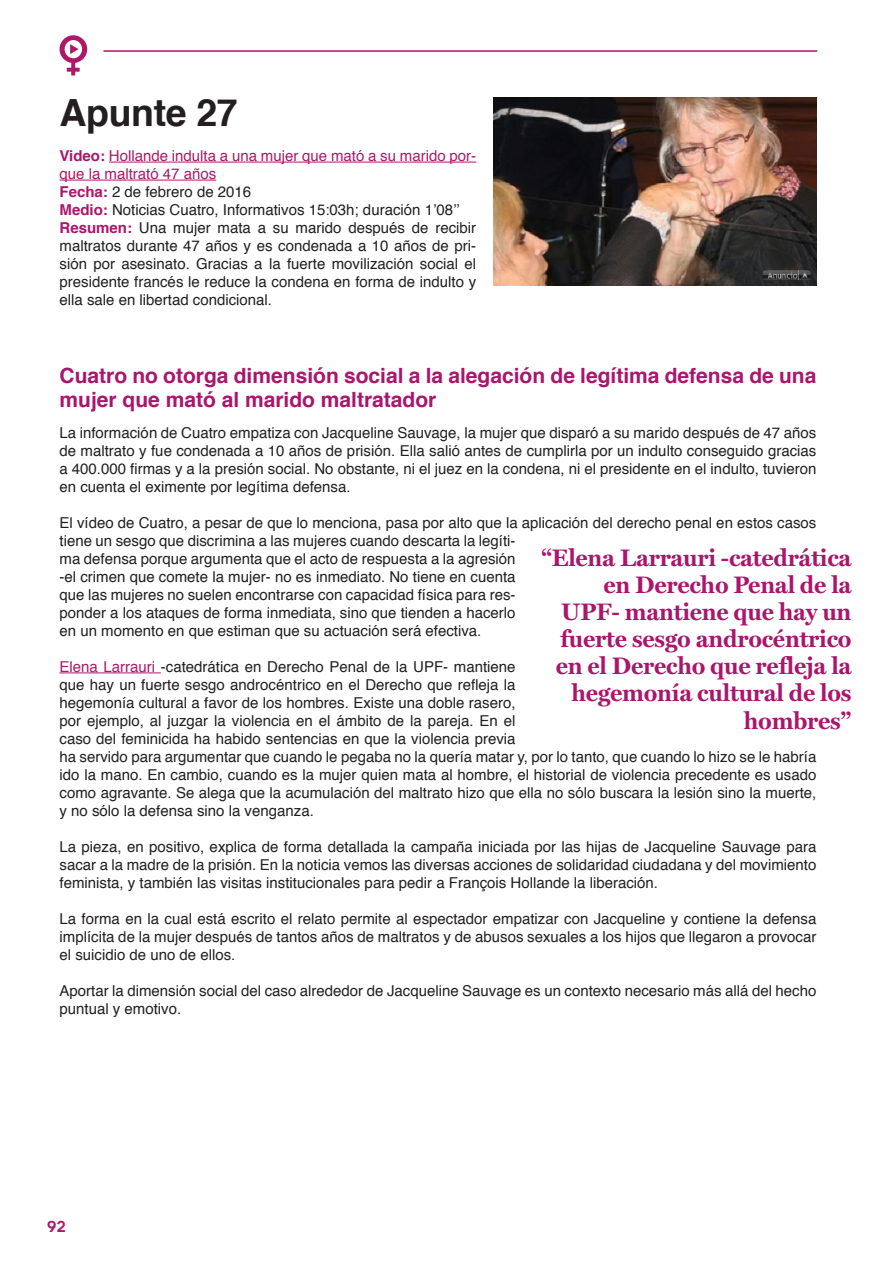
<style>
.page{position:relative;width:893px;height:1263px;background:#fff}
.page>*{position:absolute;margin:0;border:0;box-sizing:border-box;transform-origin:0 0}
.t1{font:700 37.5px "Helvetica";letter-spacing:-.01em;color:#231f20}
.t2{font:700 24px/27px "Miller Text";letter-spacing:-.01em;color:#aa166b;text-align:right}
.t3{font:700 21px/24px "Helvetica";color:#aa166b}
.t4{font:15px/18px "Helvetica";color:#231f20}
.t5{font:15px "Geometos";color:#aa166b}
.s1{font-weight:700;color:#aa166b}
.s2{color:#ae1869}
</style>
<div class="page">
<hr style="left:103px;top:50px;width:714px;height:2px;background:#aa166b">
<svg style="left:60px;top:35px;width:27px;height:40px"></svg>
<hr style="left:109px;top:162px;width:367px;height:1px;background:#ae1869">
<hr style="left:60px;top:180px;width:156px;height:1px;background:#ae1869">
<hr style="left:60px;top:672px;width:101px;height:1px;background:#ae1869">
<img style="left:493px;top:98px;width:323px;height:188px">
<h1 class="t1" style="left:60px;top:97px;width:180px">Apunte 27</h1>
<p class="t4" style="left:60px;top:148px;width:418px"><span class="s1">Video:</span> <span class="s2">Hollande indulta a una mujer que mató a su marido por&shy;que la maltrató 47 años<br></span><span class="s1">Fecha:</span> 2 de febrero de 2016<br><span class="s1">Medio:</span> Noticias Cuatro, Informativos 15:03h; duración 1’08’’ <span class="s1">Resumen:</span> Una mujer mata a su marido después de recibir maltratos durante 47 años y es condenada a 10 años de pri&shy;sión por asesinato. Gracias a la fuerte movilización social el presidente francés le reduce la condena en forma de indulto y ella sale en libertad condicional.</p>
<h3 class="t3" style="left:60px;top:365px;width:758px">Cuatro no otorga dimensión social a la alegación de legítima defensa de una mujer que mató al marido maltratador</h3>
<p class="t4" style="left:60px;top:425px;width:758px;text-align:justify">La información de Cuatro empatiza con Jacqueline Sauvage, la mujer que disparó a su marido después de 47 años de maltrato y fue condenada a 10 años de prisión. Ella salió antes de cumplirla por un indulto conseguido gracias a 400.000 firmas y a la presión social. No obstante, ni el juez en la condena, ni el presidente en el indulto, tuvieron en cuenta el eximente por legítima defensa.</p>
<p class="t4" style="left:60px;top:515px;width:758px">El vídeo de Cuatro, a pesar de que lo menciona, pasa por alto que la aplicación del derecho penal en estos casos tiene un sesgo que discrimina a las mujeres cuando descarta la legíti-<br>ma defensa porque argumenta que el acto de respuesta a la agresión<br>-el crimen que comete la mujer- no es inmediato. No tiene en cuenta<br>que las mujeres no suelen encontrarse con capacidad física para res-<br>ponder a los ataques de forma inmediata, sino que tienden a hacerlo<br>en un momento en que estiman que su actuación será efectiva.</p>
<p class="t4" style="left:60px;top:659px;width:758px"><span class="s2">Elena Larrauri</span> -catedrática en Derecho Penal de la UPF- mantiene<br>que hay un fuerte sesgo androcéntrico en el Derecho que refleja la<br>hegemonía cultural a favor de los hombres. Existe una doble rasero,<br>por ejemplo, al juzgar la violencia en el ámbito de la pareja. En el<br>caso del feminicida ha habido sentencias en que la violencia previa<br>ha servido para argumentar que cuando le pegaba no la quería matar y, por lo tanto, que cuando lo hizo se le habría ido la mano. En cambio, cuando es la mujer quien mata al hombre, el historial de violencia precedente es usado como agravante. Se alega que la acumulación del maltrato hizo que ella no sólo buscara la lesión sino la muerte, y no sólo la defensa sino la venganza.</p>
<p class="t4" style="left:60px;top:839px;width:758px;text-align:justify">La pieza, en positivo, explica de forma detallada la campaña iniciada por las hijas de Jacqueline Sauvage para sacar a la madre de la prisión. En la noticia vemos las diversas acciones de solidaridad ciudadana y del movimiento feminista, y también las visitas institucionales para pedir a François Hollande la liberación.</p>
<p class="t4" style="left:60px;top:911px;width:758px;text-align:justify">La forma en la cual está escrito el relato permite al espectador empatizar con Jacqueline y contiene la defensa implícita de la mujer después de tantos años de maltratos y de abusos sexuales a los hijos que llegaron a provocar el suicidio de uno de ellos.</p>
<p class="t4" style="left:60px;top:983px;width:758px">Aportar la dimensión social del caso alrededor de Jacqueline Sauvage es un contexto necesario más allá del hecho puntual y emotivo.</p>
<h2 class="t2" style="left:541px;top:545px;width:312px">“Elena Larrauri -catedrática en Derecho Penal de la<br>UPF- mantiene que hay un fuerte sesgo androcéntrico en el Derecho que refleja la hegemonía cultural de los hombres”</h2>
<p class="t5" style="left:47px;top:1221px;width:21px">92</p>
</div>
